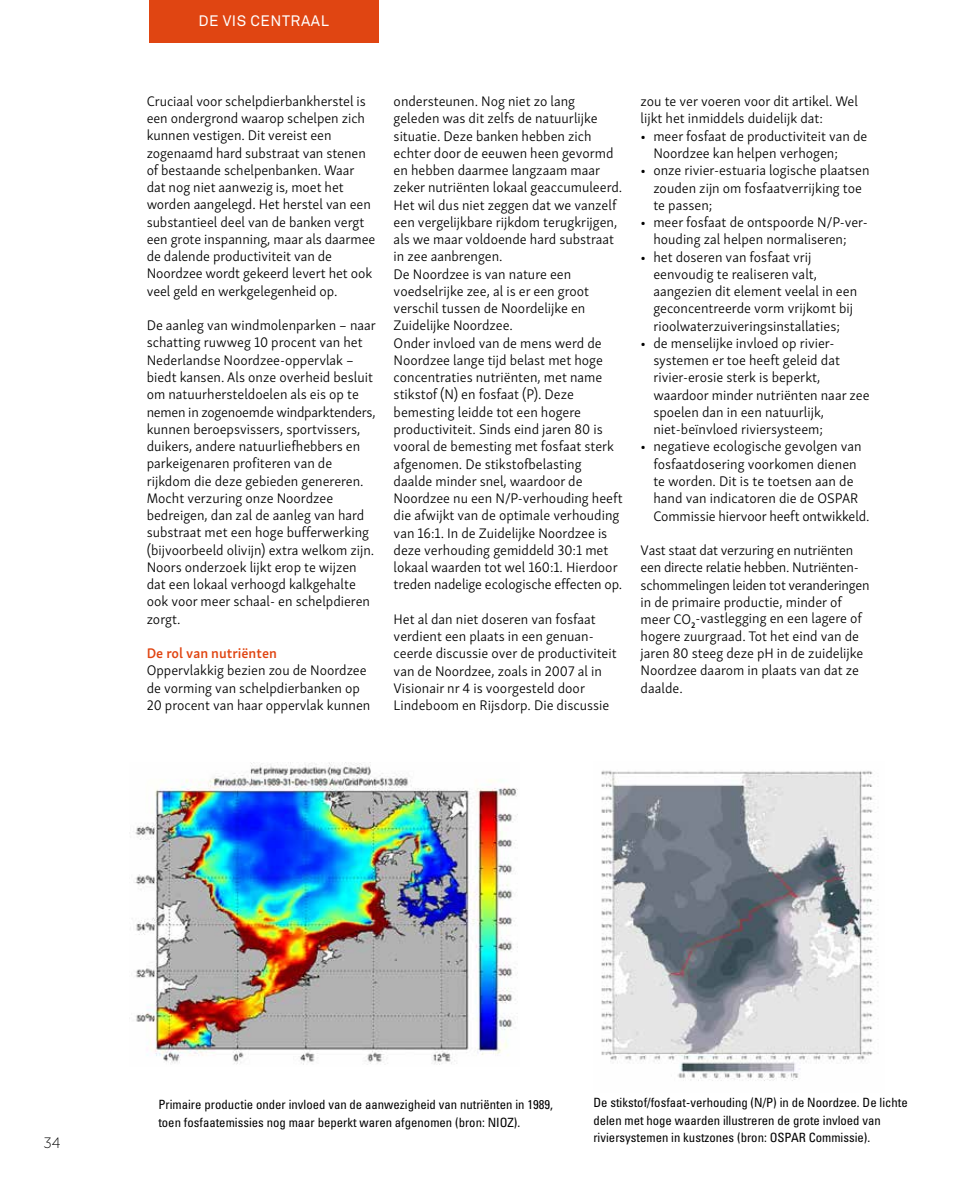
<style>
.page{position:relative;width:978px;height:1191px;background:#fff}
.page>*{position:absolute;margin:0;border:0;box-sizing:border-box;transform-origin:0 0}
.t1{font:15px "Akkurat";letter-spacing:.035em;color:#fff}
.t2{font:15px "Museo Sans 100";color:#000}
.t3{font:300 14.25px/17.2px "Skolar Sans Latn";color:#000}
.t4{font:600 14.25px "Skolar Sans Latn";color:#e04512}
.t5{font:condensed 12.75px/17.2px "Univers LT Std";color:#000}
</style>
<div class="page">
<img style="left:132px;top:762px;width:386px;height:303px">
<img style="left:601px;top:770px;width:277px;height:311px">
<div style="left:149px;top:0;width:229px;height:43px;background:#e04512"></div>
<p class="t1" style="left:198px;top:12px;width:132px">DE VIS CENTRAAL</p>
<p class="t3" style="left:147px;top:91px;width:230px">Cruciaal voor schelpdierbankherstel is een ondergrond waarop schelpen zich kunnen vestigen. Dit vereist een zogenaamd hard substraat van stenen of bestaande schelpenbanken. Waar dat nog niet aanwezig is, moet het worden aangelegd. Het herstel van een substantieel deel van de banken vergt een grote inspanning, maar als daarmee de dalende productiviteit van de Noordzee wordt gekeerd levert het ook veel geld en werkgelegenheid op.</p>
<p class="t3" style="left:147px;top:316px;width:231px">De aanleg van windmolenparken – naar schatting ruwweg 10 procent van het Nederlandse Noordzee-oppervlak – biedt kansen. Als onze overheid besluit om natuurhersteldoelen als eis op te nemen in zogenoemde windparktenders, kunnen beroepsvissers, sportvissers, duikers, andere natuurliefhebbers en parkeigenaren profiteren van de rijkdom die deze gebieden genereren.<br>Mocht verzuring onze Noordzee bedreigen, dan zal de aanleg van hard substraat met een hoge bufferwerking (bijvoorbeeld olivijn) extra welkom zijn.<br>Noors onderzoek lijkt erop te wijzen dat een lokaal verhoogd kalkgehalte ook voor meer schaal- en schelpdieren zorgt.</p>
<p class="t4" style="left:147px;top:642px;width:132px">De rol van nutriënten</p>
<p class="t3" style="left:147px;top:661px;width:225px">Oppervlakkig bezien zou de Noordzee de vorming van schelpdierbanken op<br>20 procent van haar oppervlak kunnen</p>
<p class="t3" style="left:394px;top:91px;width:230px">ondersteunen. Nog niet zo lang geleden was dit zelfs de natuurlijke situatie. Deze banken hebben zich echter door de eeuwen heen gevormd en hebben daarmee langzaam maar zeker nutriënten lokaal geaccumuleerd.<br>Het wil dus niet zeggen dat we vanzelf een vergelijkbare rijkdom terugkrijgen, als we maar voldoende hard substraat in zee aanbrengen.<br>De Noordzee is van nature een voedselrijke zee, al is er een groot verschil tussen de Noordelijke en Zuidelijke Noordzee.<br>Onder invloed van de mens werd de Noordzee lange tijd belast met hoge concentraties nutriënten, met name stikstof (N) en fosfaat (P). Deze bemesting leidde tot een hogere productiviteit. Sinds eind jaren 80 is vooral de bemesting met fosfaat sterk afgenomen. De stikstofbelasting daalde minder snel, waardoor de Noordzee nu een N/P-verhouding heeft die afwijkt van de optimale verhouding van 16:1. In de Zuidelijke Noordzee is deze verhouding gemiddeld 30:1 met lokaal waarden tot wel 160:1. Hierdoor treden nadelige ecologische effecten op.</p>
<p class="t3" style="left:394px;top:609px;width:225px">Het al dan niet doseren van fosfaat verdient een plaats in een genuan&shy;ceerde discussie over de productiviteit van de Noordzee, zoals in 2007 al in Visionair nr 4 is voorgesteld door Lindeboom en Rijsdorp. Die discussie</p>
<p class="t3" style="left:641px;top:92px;width:219px">zou te ver voeren voor dit artikel. Wel lijkt het inmiddels duidelijk dat:</p>
<p class="t3" style="left:653px;top:126px;width:216px;text-indent:-13px">• meer fosfaat de productiviteit van de<br>Noordzee kan helpen verhogen;</p>
<p class="t3" style="left:653px;top:161px;width:218px;text-indent:-13px">• onze rivier-estuaria logische plaatsen zouden zijn om fosfaatverrijking toe te passen;</p>
<p class="t3" style="left:641px;top:213px;width:229px;text-align:center">• meer fosfaat de ontspoorde N/P-ver&shy;houding zal helpen normaliseren;</p>
<p class="t3" style="left:653px;top:247px;width:205px;text-indent:-13px">• het doseren van fosfaat vrij eenvoudig te realiseren valt, aangezien dit element veelal in een geconcentreerde vorm vrijkomt bij rioolwaterzuiveringsinstallaties;</p>
<p class="t3" style="left:653px;top:333px;width:218px;text-indent:-13px">• de menselijke invloed op rivier&shy;systemen er toe heeft geleid dat rivier-erosie sterk is beperkt, waardoor minder nutriënten naar zee spoelen dan in een natuurlijk, niet-beïnvloed riviersysteem;</p>
<p class="t3" style="left:653px;top:437px;width:218px;text-indent:-13px">• negatieve ecologische gevolgen van fosfaatdosering voorkomen dienen te worden. Dit is te toetsen aan de hand van indicatoren die de OSPAR Commissie hiervoor heeft ontwikkeld.</p>
<p class="t3" style="left:641px;top:540px;width:230px">Vast staat dat verzuring en nutriënten een directe relatie hebben. Nutriënten&shy;schommelingen leiden tot veranderingen in de primaire productie, minder of meer CO<sub>2</sub>-vastlegging en een lagere of hogere zuurgraad. Tot het eind van de jaren 80 steeg deze pH in de zuidelijke Noordzee daarom in plaats van dat ze daalde.</p>
<p class="t2" style="left:44px;top:1135px;width:19px">34</p>
<p class="t5" style="left:158px;top:1096px;width:396px">Primaire productie onder invloed van de aanwezigheid van nutriënten in 1989, toen fosfaatemissies nog maar beperkt waren afgenomen (bron: NIOZ).</p>
<p class="t5" style="left:593px;top:1094px;width:316px">De stikstof/fosfaat-verhouding (N/P) in de Noordzee. De lichte delen met hoge waarden illustreren de grote invloed van riviersystemen in kustzones (bron: OSPAR Commissie).</p>
</div>
